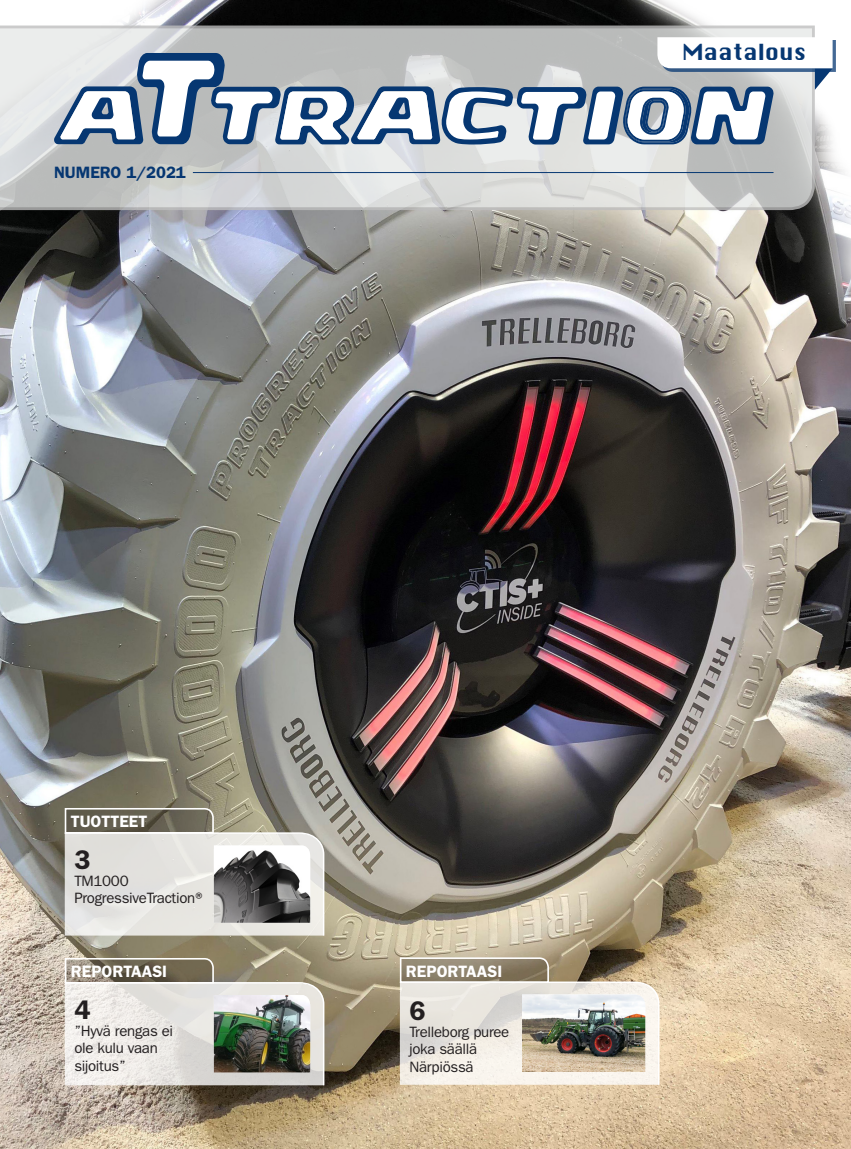
<style>
.page{position:relative;width:851px;height:1149px;background:#fff}
.page>*{position:absolute;margin:0;border:0;box-sizing:border-box;transform-origin:0 0}
.t1{font:600 27px "ITC Franklin Gothic Std";color:#231f20}
.t2{font:21.6px "Silom";color:#063772}
.t3{font:600 16.5px "ITC Franklin Gothic Std";color:#fff}
.t4{font:600 16.5px "ITC Franklin Gothic Std";color:#063772}
.t5{font:15px/17.2px "ITC Franklin Gothic Std";letter-spacing:-.02em;color:#231f20}
</style>
<div class="page">
<img style="left:0;top:0;width:850px;height:1148px">
<svg style="left:0;top:24px;width:816px;height:187px;background:#cdcece"></svg>
<hr style="left:193px;top:172px;width:580px;height:1px;background:#063772">
<svg style="left:53px;top:37px;width:779px;height:107px"></svg>
<svg style="left:63px;top:806px;width:262px;height:130px;background:#cbc9c2"></svg>
<img style="left:214px;top:848px;width:97px;height:74px">
<img style="left:63px;top:956px;width:262px;height:130px">
<svg style="left:398px;top:955px;width:262px;height:130px;background:#d1cabe"></svg>
<img style="left:522px;top:994px;width:124px;height:77px">
<p class="t4" style="left:54px;top:162px;width:133px">NUMERO 1/2021</p>
<p class="t2" style="left:682px;top:40px;width:126px">Maatalous</p>
<p class="t3" style="left:71px;top:811px;width:78px">TUOTTEET</p>
<p class="t1" style="left:74px;top:843px;width:18px">3</p>
<p class="t5" style="left:74px;top:872px;width:134px">TM1000<br>ProgressiveTraction®</p>
<p class="t3" style="left:71px;top:961px;width:98px">REPORTAASI</p>
<p class="t1" style="left:74px;top:993px;width:18px">4</p>
<p class="t5" style="left:74px;top:1022px;width:100px">”Hyvä rengas ei ole kulu vaan sijoitus”</p>
<p class="t3" style="left:406px;top:961px;width:98px">REPORTAASI</p>
<p class="t1" style="left:409px;top:994px;width:18px">6</p>
<p class="t5" style="left:409px;top:1023px;width:101px">Trelleborg puree joka säällä<br>Närpiössä</p>
</div>
